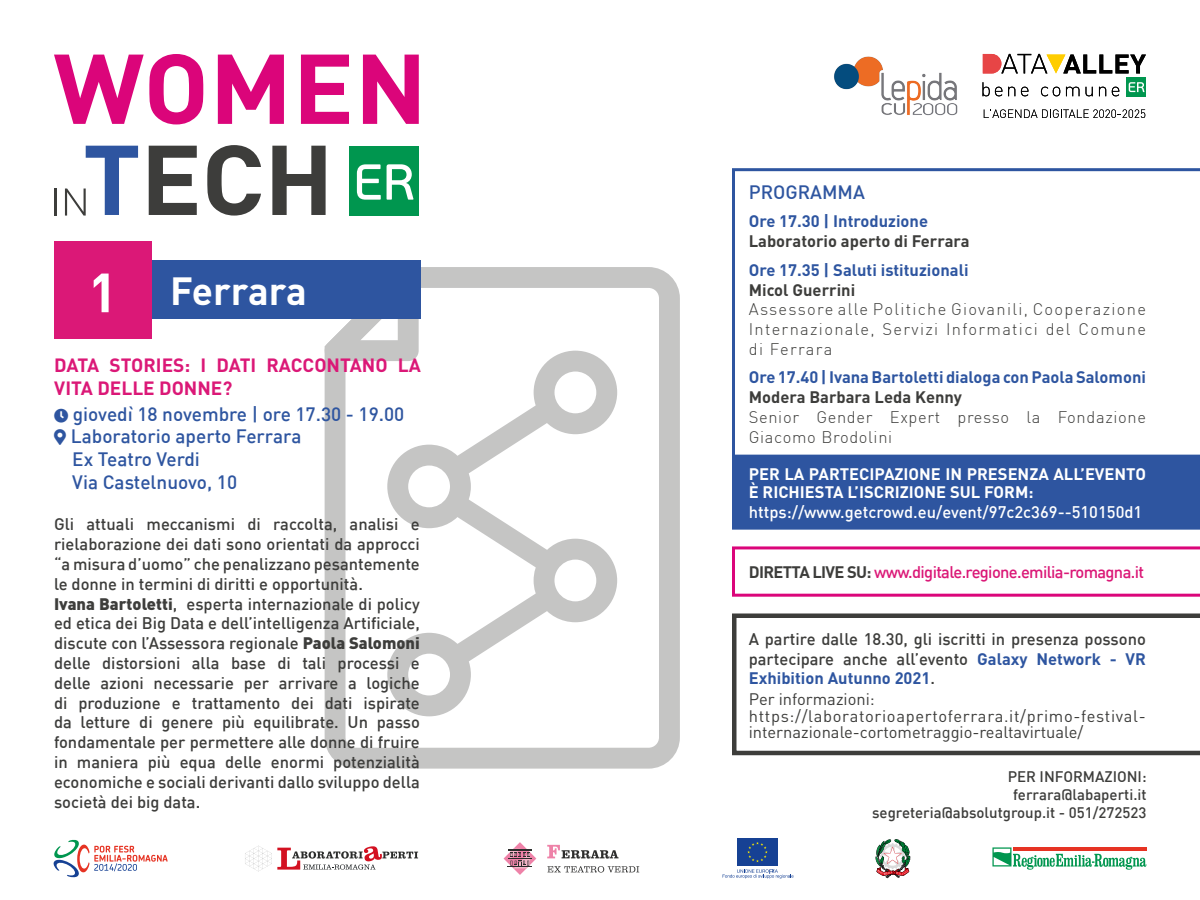
<style>
.page{position:relative;width:1200px;height:900px;background:#fff}
.page>*{position:absolute;margin:0;border:0;box-sizing:border-box;transform-origin:0 0}
.t1{font:700 38.85px "DIN";letter-spacing:-.005em;color:#fff}
.t2{font:500 19.05px/22.8px "DIN";color:#2e55a0}
.t3{font:700 19.05px/22.8px "DIN";color:#db1877}
.t4{font:500 16.5px/19.8px "DIN";color:#3d3d3b}
.t5{font:300 16.5px/19.8px "DIN";letter-spacing:.04em;color:#3d3d3b;text-align:justify}
.t6{font:700 16.5px "DIN";color:#2e55a0}
.t7{font:16.5px/16.5px "DIN";letter-spacing:.01em;color:#3d3d3b}
.t8{font:700 16.5px/18px "DIN";color:#fff}
.t9{font:700 16.5px "DIN";color:#3d3d3b}
.t10{font:500 16.5px "DIN";letter-spacing:-.04em;color:#db1877}
.t11{font:500 16.5px "DIN";color:#fff}
.t12{font:500 15px/18px "DIN";color:#3d3d3b;text-align:right}
.s1{font-size:54.3px}
.s2{font-weight:900}
.s3{font-weight:700;color:#3d3d3b}
.s4{font-weight:700;color:#2e55a0}
.s5{font-weight:400}
</style>
<div class="page">
<svg style="left:325px;top:267px;width:355px;height:502px"></svg>
<svg style="left:324px;top:267px;width:293px;height:449px"></svg>
<div style="left:147px;top:260px;width:274px;height:59px;background:#2e55a0"></div>
<div style="left:54px;top:241px;width:97px;height:97px;background:#db1877"></div>
<svg style="left:54px;top:54px;width:149px;height:70px"></svg>
<svg style="left:218px;top:55px;width:66px;height:69px"></svg>
<svg style="left:301px;top:55px;width:48px;height:69px"></svg>
<svg style="left:363px;top:55px;width:56px;height:69px"></svg>
<div style="left:349px;top:146px;width:70px;height:70px;background:#00964f"></div>
<svg style="left:357px;top:164px;width:24px;height:36px"></svg>
<svg style="left:387px;top:164px;width:27px;height:36px"></svg>
<hr style="left:54px;top:189px;width:2px;height:27px;background:#3d3d3b">
<svg style="left:65px;top:146px;width:73px;height:70px"></svg>
<svg style="left:149px;top:146px;width:48px;height:69px"></svg>
<svg style="left:207px;top:145px;width:54px;height:71px"></svg>
<svg style="left:272px;top:146px;width:54px;height:69px"></svg>
<svg style="left:1112px;top:87px;width:7px;height:9px"></svg>
<svg style="left:1099px;top:87px;width:7px;height:9px"></svg>
<svg style="left:1066px;top:87px;width:27px;height:9px"></svg>
<svg style="left:1041px;top:87px;width:19px;height:9px"></svg>
<svg style="left:1021px;top:87px;width:8px;height:9px"></svg>
<svg style="left:1008px;top:87px;width:7px;height:9px"></svg>
<svg style="left:982px;top:82px;width:20px;height:14px"></svg>
<svg style="left:983px;top:54px;width:163px;height:19px"></svg>
<svg style="left:984px;top:109px;width:161px;height:9px"></svg>
<div style="left:1126px;top:77px;width:20px;height:20px;background:#00964f"></div>
<svg style="left:1129px;top:82px;width:16px;height:10px"></svg>
<svg style="left:504px;top:842px;width:32px;height:33px"></svg>
<svg style="left:547px;top:845px;width:72px;height:14px"></svg>
<svg style="left:547px;top:866px;width:92px;height:7px"></svg>
<svg style="left:53px;top:840px;width:115px;height:38px"></svg>
<div style="left:737px;top:838px;width:41px;height:28px;background:#164194"></div>
<svg style="left:747px;top:842px;width:21px;height:20px"></svg>
<svg style="left:723px;top:869px;width:70px;height:10px"></svg>
<svg style="left:876px;top:839px;width:34px;height:39px"></svg>
<svg style="left:992px;top:847px;width:154px;height:23px"></svg>
<svg style="left:245px;top:846px;width:173px;height:25px"></svg>
<svg style="left:732px;top:546px;width:468px;height:51px"></svg>
<svg style="left:732px;top:168px;width:468px;height:287px"></svg>
<div style="left:732px;top:455px;width:468px;height:75px;background:#2e55a0"></div>
<svg style="left:732px;top:614px;width:468px;height:141px"></svg>
<img style="left:834px;top:56px;width:124px;height:60px">
<h1 class="t1" style="left:88px;top:265px;width:220px"><span class="s1">1</span> Ferrara</h1>
<p class="t3" style="left:54px;top:353px;width:368px">DATA STORIES: I DATI RACCONTANO LA<br>VITA DELLE DONNE?</p>
<p class="t2" style="left:71px;top:402px;width:335px;text-indent:-17px">●□ giovedì 18 novembre | ore 17.30 - 19.00<br>Laboratorio aperto Ferrara<br>Ex Teatro Verdi<br>Via Castelnuovo, 10</p>
<p class="t4" style="left:54px;top:514px;width:367px">Gli attuali meccanismi di raccolta, analisi e rielaborazione dei dati sono orientati da approcci “a misura d’uomo” che penalizzano pesantemente le donne in termini di diritti e opportunità.<br><span class="s2">Ivana Bartoletti</span>, esperta internazionale di policy ed etica dei Big Data e dell’intelligenza Artificiale, discute con l’Assessora regionale <span class="s2">Paola Salomoni </span>delle distorsioni alla base di tali processi e delle azioni necessarie per arrivare a logiche di produzione e trattamento dei dati ispirate da letture di genere più equilibrate. Un passo fondamentale per permettere alle donne di fruire in maniera più equa delle enormi potenzialità economiche e sociali derivanti dallo sviluppo della società dei big data.</p>
<p class="t2" style="left:749px;top:180px;width:118px">PROGRAMMA</p>
<p class="t6" style="left:749px;top:211px;width:181px">Ore 17.30 | Introduzione</p>
<p class="t9" style="left:749px;top:231px;width:223px">Laboratorio aperto di Ferrara</p>
<p class="t6" style="left:749px;top:259px;width:221px">Ore 17.35 | Saluti istituzionali</p>
<p class="t9" style="left:749px;top:279px;width:108px">Micol Guerrini</p>
<p class="t5" style="left:749px;top:299px;width:399px">Assessore alle Politiche Giovanili, Cooperazione Internazionale, Servizi Informatici del Comune di Ferrara</p>
<p class="t6" style="left:749px;top:367px;width:399px">Ore 17.40 | Ivana Bartoletti dialoga con Paola Salomoni</p>
<p class="t9" style="left:749px;top:387px;width:215px">Modera Barbara Leda Kenny</p>
<p class="t5" style="left:749px;top:407px;width:399px">Senior Gender Expert presso la Fondazione<br>Giacomo Brodolini</p>
<p class="t8" style="left:749px;top:464px;width:399px">PER LA PARTECIPAZIONE IN PRESENZA ALL’EVENTO<br>È RICHIESTA L’ISCRIZIONE SUL FORM:</p>
<p class="t11" style="left:749px;top:502px;width:395px">https://www.getcrowd.eu/event/97c2c369--510150d1</p>
<p class="t10" style="left:749px;top:561px;width:397px"><span class="s3">DIRETTA LIVE SU:</span> www.digitale.regione.emilia-romagna.it</p>
<p class="t4" style="left:749px;top:628px;width:399px;line-height:20.2px">A partire dalle 18.30, gli iscritti in presenza possono partecipare anche all’evento <span class="s4">Galaxy Network - VR Exhibition Autunno 2021</span>.<br><span class="s5">Per informazioni:</span></p>
<p class="t7" style="left:749px;top:707px;width:399px">https://laboratorioapertoferrara.it/primo-festival&shy;internazionale-cortometraggio-realtavirtuale/</p>
<p class="t12" style="left:872px;top:767px;width:276px">PER INFORMAZIONI: ferrara@labaperti.it segreteria@absolutgroup.it - 051/272523</p>
</div>
